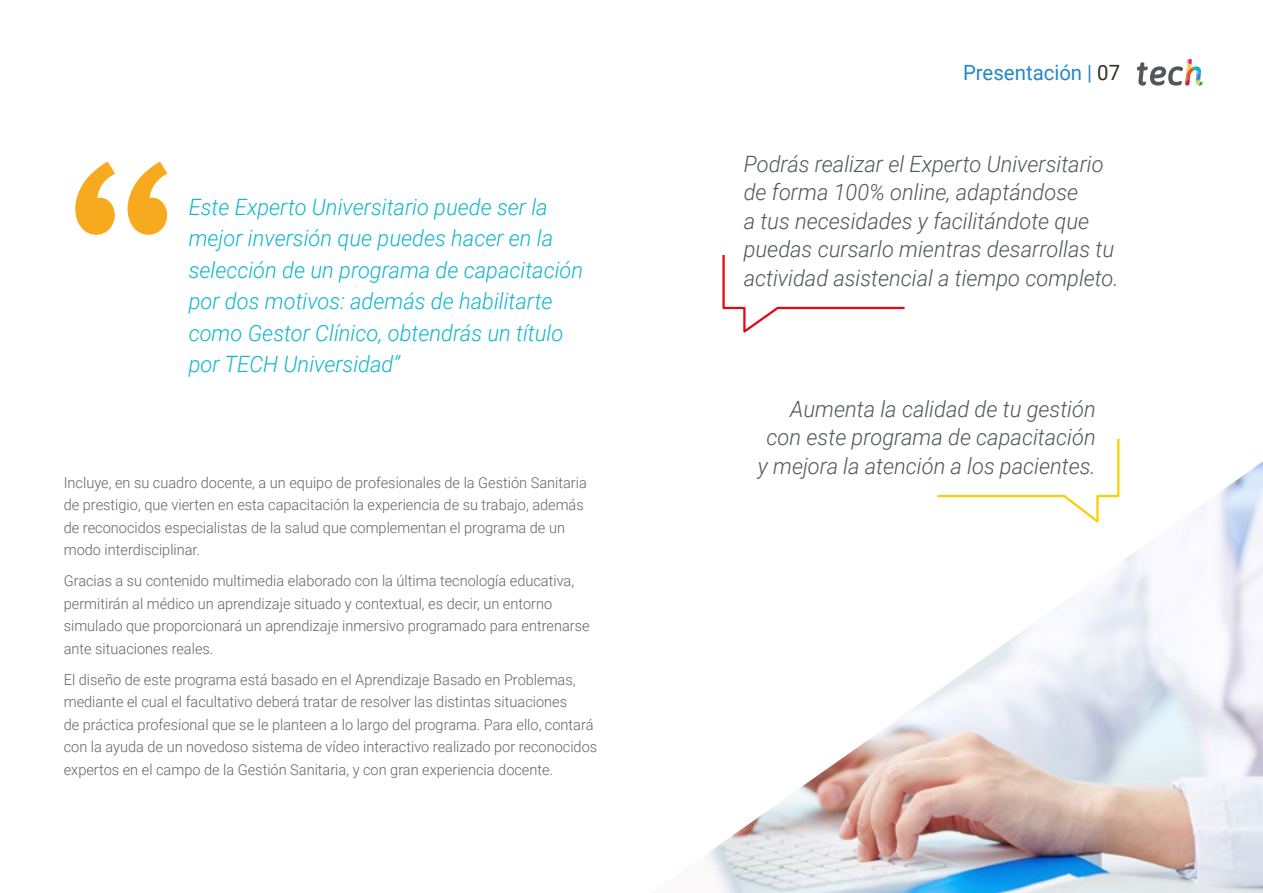
<style>
.page{position:relative;width:1263px;height:893px;background:#fff}
.page>*{position:absolute;margin:0;border:0;box-sizing:border-box;transform-origin:0 0}
.t1{font:italic 300 22.5px/28.5px "Roboto";color:#52555b;text-align:right}
.t2{font:italic 300 22.5px/31.5px "Roboto";color:#0fb6cf}
.t3{font:21px "Roboto";color:#2488c9}
.t4{font:300 15px/22.5px "Roboto";color:#61646a}
.s1{color:#312e20}
</style>
<div class="page">
<svg style="left:75px;top:162px;width:92px;height:73px"></svg>
<svg style="left:1117px;top:438px;width:3px;height:23px"></svg>
<svg style="left:722px;top:255px;width:183px;height:78px"></svg>
<img style="left:707px;top:461px;width:556px;height:432px">
<svg style="left:1137px;top:59px;width:65px;height:27px"></svg>
<h1 class="t2" style="left:189px;top:190px;width:396px">Este Experto Universitario puede ser la mejor inversión que puedes hacer en la selección de un programa de capacitación por dos motivos: además de habilitarte como Gestor Clínico, obtendrás un título por TECH Universidad”</h1>
<p class="t4" style="left:64px;top:470px;width:524px">Incluye, en su cuadro docente, a un equipo de profesionales de la Gestión Sanitaria de prestigio, que vierten en esta capacitación la experiencia de su trabajo, además de reconocidos especialistas de la salud que complementan el programa de un modo interdisciplinar.</p>
<p class="t4" style="left:64px;top:569px;width:527px">Gracias a su contenido multimedia elaborado con la última tecnología educativa, permitirán al médico un aprendizaje situado y contextual, es decir, un entorno simulado que proporcionará un aprendizaje inmersivo programado para entrenarse ante situaciones reales.</p>
<p class="t4" style="left:64px;top:667px;width:535px">El diseño de este programa está basado en el Aprendizaje Basado en Problemas, mediante el cual el facultativo deberá tratar de resolver las distintas situaciones<br>de práctica profesional que se le planteen a lo largo del programa. Para ello, contará con la ayuda de un novedoso sistema de vídeo interactivo realizado por reconocidos expertos en el campo de la Gestión Sanitaria, y con gran experiencia docente.</p>
<h2 class="t3" style="left:963px;top:57px;width:159px">Presentación | <span class="s1">07</span></h2>
<h1 class="t1" style="left:744px;top:148px;width:377px;text-align:left">Podrás realizar el Experto Universitario de forma 100% online, adaptándose<br>a tus necesidades y facilitándote que puedas cursarlo mientras desarrollas tu actividad asistencial a tiempo completo.</h1>
<h1 class="t1" style="left:758px;top:393px;width:340px">Aumenta la calidad de tu gestión con este programa de capacitación y mejora la atención a los pacientes.</h1>
</div>
